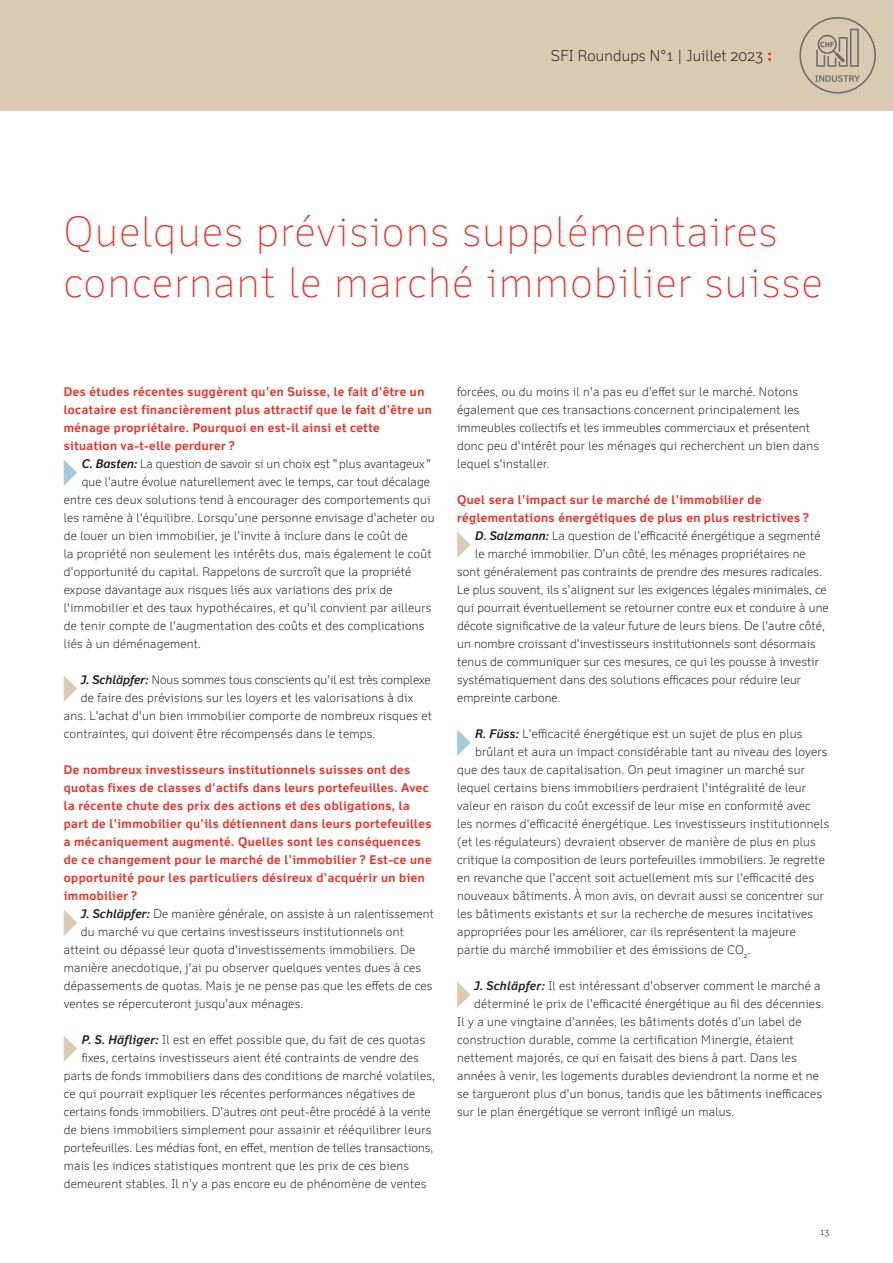
<style>
.page{position:relative;width:893px;height:1263px;background:#fff}
.page>*{position:absolute;margin:0;border:0;box-sizing:border-box;transform-origin:0 0}
.Main_Title{font:100 40.5px/51px "Felbridge Pro";letter-spacing:.04em;color:#ee2e22}
.t1{font:300 15px "Felbridge Pro";letter-spacing:.01em;color:#231f20}
.Copy{font:300 12px/18px "Felbridge Pro";letter-spacing:.02em;color:#231f20}
.Subtitle_ohne_absatz{font:700 12px/18px "Felbridge Pro";letter-spacing:.04em;color:#ee2e22}
.Copy-2{font:300 12px "Felbridge Pro";color:#231f20}
.t2{font:300 9px "Felbridge Pro";color:#231f20}
.s1{font-family:"New Baskerville Std";font-weight:400;font-size:16.5px;color:#ee2e22}
.s2{font-weight:700;font-style:italic}
</style>
<div class="page">
<div style="left:0;top:0;width:893px;height:111px;background:#dacab2"></div>
<svg style="left:799px;top:17px;width:77px;height:77px"></svg>
<p class="t1" style="left:551px;top:47px;width:222px">SFI Roundups N°1 | Juillet 2023 <span class="s1">:</span></p>
<p class="Main_Title" style="left:64px;top:206px;width:760px">Quelques prévisions supplémentaires concernant le marché immobilier suisse</p>
<p class="Subtitle_ohne_absatz" style="left:64px;top:382px;width:370px">Des études récentes suggèrent qu'en Suisse, le fait d'être un locataire est financièrement plus attractif que le fait d'être un ménage propriétaire. Pourquoi en est-il ainsi et cette situation va-t-elle perdurer ?</p>
<p class="Copy-2" style="left:82px;top:456px;width:351px"><span class="s2">C. Basten:</span> La question de savoir si un choix est "plus avantageux "</p>
<p class="Copy" style="left:82px;top:472px;width:350px">que l'autre évolue naturellement avec le temps, car tout décalage</p>
<p class="Copy" style="left:64px;top:490px;width:368px">entre ces deux solutions tend à encourager des comportements qui</p>
<p class="Copy" style="left:64px;top:508px;width:372px">les ramène à l'équilibre. Lorsqu'une personne envisage d'acheter ou</p>
<p class="Copy" style="left:64px;top:526px;width:345px">de louer un bien immobilier, je l'invite à inclure dans le coût de</p>
<p class="Copy" style="left:64px;top:544px;width:369px">la propriété non seulement les intérêts dus, mais également le coût</p>
<p class="Copy" style="left:64px;top:562px;width:349px">d'opportunité du capital. Rappelons de surcroît que la propriété</p>
<p class="Copy" style="left:64px;top:580px;width:330px">expose davantage aux risques liés aux variations des prix de</p>
<p class="Copy" style="left:64px;top:598px;width:369px">l'immobilier et des taux hypothécaires, et qu'il convient par ailleurs</p>
<p class="Copy" style="left:64px;top:616px;width:362px">de tenir compte de l'augmentation des coûts et des complications</p>
<p class="Copy" style="left:64px;top:634px;width:139px">liés à un déménagement.</p>
<p class="Copy-2" style="left:81px;top:672px;width:351px"><span class="s2">J. Schläpfer:</span> Nous sommes tous conscients qu'il est très complexe</p>
<p class="Copy" style="left:81px;top:688px;width:334px">de faire des prévisions sur les loyers et les valorisations à dix</p>
<p class="Copy" style="left:64px;top:706px;width:370px">ans. L'achat d'un bien immobilier comporte de nombreux risques et</p>
<p class="Copy" style="left:64px;top:724px;width:313px">contraintes, qui doivent être récompensés dans le temps.</p>
<p class="Subtitle_ohne_absatz" style="left:64px;top:760px;width:369px">De nombreux investisseurs institutionnels suisses ont des quotas fixes de classes d'actifs dans leurs portefeuilles. Avec la récente chute des prix des actions et des obligations, la part de l'immobilier qu'ils détiennent dans leurs portefeuilles a mécaniquement augmenté. Quelles sont les conséquences de ce changement pour le marché de l'immobilier ? Est-ce une opportunité pour les particuliers désireux d'acquérir un bien immobilier ?</p>
<p class="Copy" style="left:81px;top:904px;width:354px"><span class="s2">J. Schläpfer:</span> De manière générale, on assiste à un ralentissement</p>
<p class="Copy" style="left:81px;top:922px;width:324px">du marché vu que certains investisseurs institutionnels ont</p>
<p class="Copy" style="left:64px;top:940px;width:353px">atteint ou dépassé leur quota d'investissements immobiliers. De</p>
<p class="Copy" style="left:64px;top:958px;width:359px">manière anecdotique, j'ai pu observer quelques ventes dues à ces</p>
<p class="Copy" style="left:64px;top:976px;width:370px">dépassements de quotas. Mais je ne pense pas que les effets de ces</p>
<p class="Copy" style="left:64px;top:994px;width:241px">ventes se répercuteront jusqu'aux ménages.</p>
<p class="Copy" style="left:82px;top:1030px;width:345px"><span class="s2">P. S. Häfliger:</span> Il est en effet possible que, du fait de ces quotas</p>
<p class="Copy" style="left:82px;top:1048px;width:338px">fixes, certains investisseurs aient été contraints de vendre des</p>
<p class="Copy" style="left:64px;top:1066px;width:373px">parts de fonds immobiliers dans des conditions de marché volatiles,</p>
<p class="Copy" style="left:64px;top:1084px;width:353px">ce qui pourrait expliquer les récentes performances négatives de</p>
<p class="Copy" style="left:64px;top:1102px;width:368px">certains fonds immobiliers. D'autres ont peut-être procédé à la vente</p>
<p class="Copy" style="left:64px;top:1120px;width:369px">de biens immobiliers simplement pour assainir et rééquilibrer leurs</p>
<p class="Copy" style="left:64px;top:1138px;width:371px">portefeuilles. Les médias font, en effet, mention de telles transactions,</p>
<p class="Copy" style="left:64px;top:1156px;width:347px">mais les indices statistiques montrent que les prix de ces biens</p>
<p class="Copy" style="left:64px;top:1174px;width:364px">demeurent stables. Il n’y a pas encore eu de phénomène de ventes</p>
<p class="Copy" style="left:457px;top:382px;width:363px">forcées, ou du moins il n'a pas eu d'effet sur le marché. Notons également que ces transactions concernent principalement les immeubles collectifs et les immeubles commerciaux et présentent donc peu d'intérêt pour les ménages qui recherchent un bien dans lequel s'installer.</p>
<p class="Subtitle_ohne_absatz" style="left:457px;top:490px;width:353px">Quel sera l'impact sur le marché de l'immobilier de réglementations énergétiques de plus en plus restrictives ?</p>
<p class="Copy" style="left:475px;top:526px;width:347px"><span class="s2">D. Salzmann:</span> La question de l'efficacité énergétique a segmenté</p>
<p class="Copy" style="left:475px;top:544px;width:332px">le marché immobilier. D'un côté, les ménages propriétaires ne</p>
<p class="Copy" style="left:457px;top:562px;width:366px">sont généralement pas contraints de prendre des mesures radicales.</p>
<p class="Copy" style="left:457px;top:580px;width:371px">Le plus souvent, ils s'alignent sur les exigences légales minimales, ce</p>
<p class="Copy" style="left:457px;top:598px;width:373px">qui pourrait éventuellement se retourner contre eux et conduire à une</p>
<p class="Copy" style="left:457px;top:616px;width:369px">décote significative de la valeur future de leurs biens. De l'autre côté,</p>
<p class="Copy" style="left:457px;top:634px;width:360px">un nombre croissant d'investisseurs institutionnels sont désormais</p>
<p class="Copy" style="left:457px;top:652px;width:363px">tenus de communiquer sur ces mesures, ce qui les pousse à investir</p>
<p class="Copy" style="left:457px;top:670px;width:345px">systématiquement dans des solutions efficaces pour réduire leur</p>
<p class="Copy" style="left:457px;top:688px;width:105px">empreinte carbone.</p>
<p class="Copy" style="left:475px;top:724px;width:329px"><span class="s2">R. Füss:</span> L'efficacité énergétique est un sujet de plus en plus</p>
<p class="Copy" style="left:475px;top:742px;width:354px">brûlant et aura un impact considérable tant au niveau des loyers</p>
<p class="Copy" style="left:457px;top:760px;width:349px">que des taux de capitalisation. On peut imaginer un marché sur</p>
<p class="Copy" style="left:457px;top:778px;width:350px">lequel certains biens immobiliers perdraient l'intégralité de leur</p>
<p class="Copy" style="left:457px;top:796px;width:355px">valeur en raison du coût excessif de leur mise en conformité avec</p>
<p class="Copy" style="left:457px;top:814px;width:374px">les normes d'efficacité énergétique. Les investisseurs institutionnels</p>
<p class="Copy" style="left:457px;top:832px;width:360px">(et les régulateurs) devraient observer de manière de plus en plus</p>
<p class="Copy" style="left:457px;top:850px;width:369px">critique la composition de leurs portefeuilles immobiliers. Je regrette</p>
<p class="Copy" style="left:457px;top:868px;width:358px">en revanche que l'accent soit actuellement mis sur l'efficacité des</p>
<p class="Copy" style="left:457px;top:886px;width:368px">nouveaux bâtiments. À mon avis, on devrait aussi se concentrer sur</p>
<p class="Copy" style="left:457px;top:904px;width:358px">les bâtiments existants et sur la recherche de mesures incitatives</p>
<p class="Copy" style="left:457px;top:922px;width:340px">appropriées pour les améliorer, car ils représentent la majeure</p>
<p class="Copy" style="left:457px;top:940px;width:295px">partie du marché immobilier et des émissions de CO<sub>2</sub>.</p>
<p class="Copy" style="left:474px;top:976px;width:348px"><span class="s2">J. Schläpfer:</span> Il est intéressant d'observer comment le marché a</p>
<p class="Copy" style="left:474px;top:994px;width:351px">déterminé le prix de l'efficacité énergétique au fil des décennies.</p>
<p class="Copy" style="left:457px;top:1012px;width:346px">Il y a une vingtaine d'années, les bâtiments dotés d'un label de</p>
<p class="Copy" style="left:457px;top:1030px;width:338px">construction durable, comme la certification Minergie, étaient</p>
<p class="Copy" style="left:457px;top:1048px;width:341px">nettement majorés, ce qui en faisait des biens à part. Dans les</p>
<p class="Copy" style="left:457px;top:1066px;width:363px">années à venir, les logements durables deviendront la norme et ne</p>
<p class="Copy" style="left:457px;top:1084px;width:366px">se targueront plus d'un bonus, tandis que les bâtiments inefficaces</p>
<p class="Copy" style="left:457px;top:1102px;width:279px">sur le plan énergétique se verront infligé un malus.</p>
<p class="t2" style="left:820px;top:1226px;width:10px">13</p>
</div>
